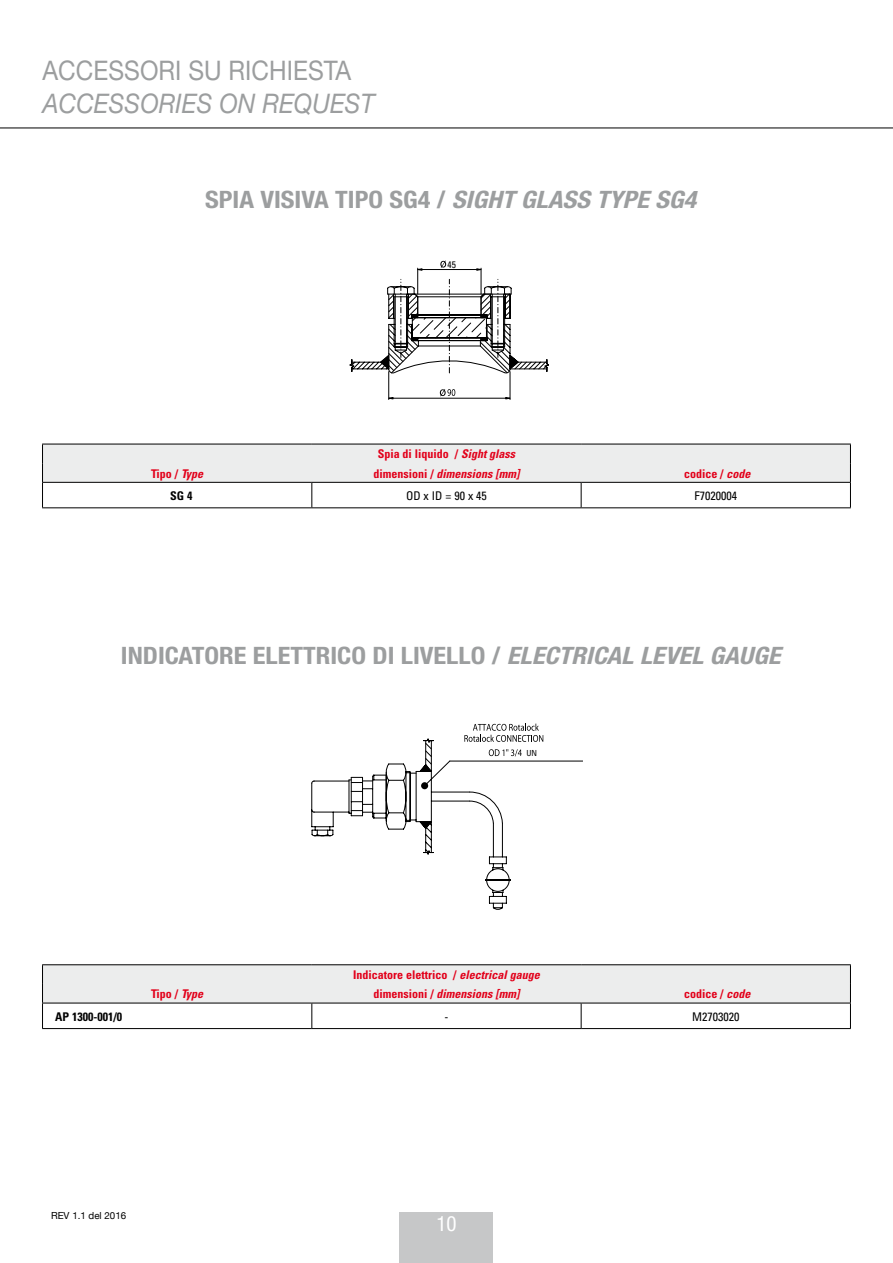
<style>
.page{position:relative;width:893px;height:1263px;background:#fff}
.page>*{position:absolute;margin:0;border:0;box-sizing:border-box;transform-origin:0 0}
.t1{font:27px "Helvetica Neue LT Std";color:#9c9e9f;scale:.9 1}
.t2{font:italic 27px "Helvetica Neue LT Std";color:#9c9e9f;scale:.9 1}
.t3{font:700 condensed 24px "Helvetica Neue LT Std";color:#9c9e9f;scale:1.1 1}
.t4{font:condensed 21px "Helvetica Neue LT Std";color:#fff}
.t5{font:700 condensed 12px "Univers";color:#e2001a}
.t6{font:italic 700 condensed 12px "Univers";color:#e2001a}
.t7{font:condensed 12px "Univers";color:#000}
.t8{font:700 condensed 12px "Univers";color:#000}
.t9{font:9.75px "Helvetica Neue";color:#000}
.t10{font:condensed 9.45px "Univers";color:#000}
.t11{font:condensed 8.4px "Univers";color:#000}
.s1{font-style:italic}
.s2{font-style:normal}
</style>
<div class="page">
<div style="left:400px;top:1212px;width:93px;height:51px;background:#c6c7c8"></div>
<hr style="left:0;top:128px;width:893px;height:1px;background:#000">
<svg style="left:312px;top:724px;width:271px;height:185px"></svg>
<svg style="left:350px;top:260px;width:199px;height:140px"></svg>
<hr style="left:42px;top:507px;width:270px;height:1px;background:#000">
<hr style="left:312px;top:507px;width:269px;height:1px;background:#000">
<hr style="left:581px;top:507px;width:270px;height:1px;background:#000">
<svg style="left:42px;top:444px;width:809px;height:63px"></svg>
<hr style="left:42px;top:964px;width:270px;height:1px;background:#000">
<hr style="left:312px;top:964px;width:269px;height:1px;background:#000">
<hr style="left:581px;top:964px;width:270px;height:1px;background:#000">
<hr style="left:42px;top:1028px;width:270px;height:1px;background:#000">
<hr style="left:312px;top:1028px;width:269px;height:1px;background:#000">
<hr style="left:581px;top:1028px;width:270px;height:1px;background:#000">
<svg style="left:42px;top:965px;width:809px;height:63px"></svg>
<h1 class="t1" style="left:43px;top:55px;width:345px">ACCESSORI SU RICHIESTA</h1>
<h1 class="t2" style="left:43px;top:87px;width:371px">ACCESSORIES ON REQUEST</h1>
<h2 class="t3" style="left:205px;top:185px;width:448px">SPIA VISIVA TIPO SG4 / <span class="s1">SIGHT GLASS TYPE SG4</span></h2>
<p class="t10" style="left:448px;top:258px;width:10px">45</p>
<p class="t5" style="left:378px;top:447px;width:139px">Spia di liquido / <span class="s1">Sight glass</span></p>
<p class="t5" style="left:151px;top:466px;width:54px">Tipo / <span class="s1">Type</span></p>
<p class="t6" style="left:373px;top:466px;width:148px"><span class="s2">dimensioni /</span> dimensions [mm]</p>
<p class="t5" style="left:684px;top:466px;width:68px">codice / <span class="s1">code</span></p>
<p class="t8" style="left:170px;top:488px;width:24px">SG 4</p>
<p class="t7" style="left:406px;top:488px;width:82px">OD x ID = 90 x 45</p>
<p class="t7" style="left:694px;top:488px;width:44px">F7020004</p>
<h2 class="t3" style="left:121px;top:641px;width:601px">INDICATORE ELETTRICO DI LIVELLO / <span class="s1">ELECTRICAL LEVEL GAUGE</span></h2>
<p class="t11" style="left:526px;top:748px;width:12px">UN</p>
<p class="t5" style="left:353px;top:967px;width:188px">Indicatore elettrico / <span class="s1">electrical gauge</span></p>
<p class="t5" style="left:151px;top:987px;width:54px">Tipo / <span class="s1">Type</span></p>
<p class="t6" style="left:373px;top:987px;width:148px"><span class="s2">dimensioni /</span> dimensions [mm]</p>
<p class="t5" style="left:684px;top:987px;width:68px">codice / <span class="s1">code</span></p>
<p class="t8" style="left:55px;top:1009px;width:68px">AP 1300-001/0</p>
<p class="t7" style="left:444px;top:1009px;width:5px">-</p>
<p class="t7" style="left:692px;top:1009px;width:49px">M2703020</p>
<p class="t9" style="left:51px;top:1208px;width:77px">REV 1.1 del 2016</p>
<h3 class="t4" style="left:436px;top:1211px;width:22px">10</h3>
</div>
